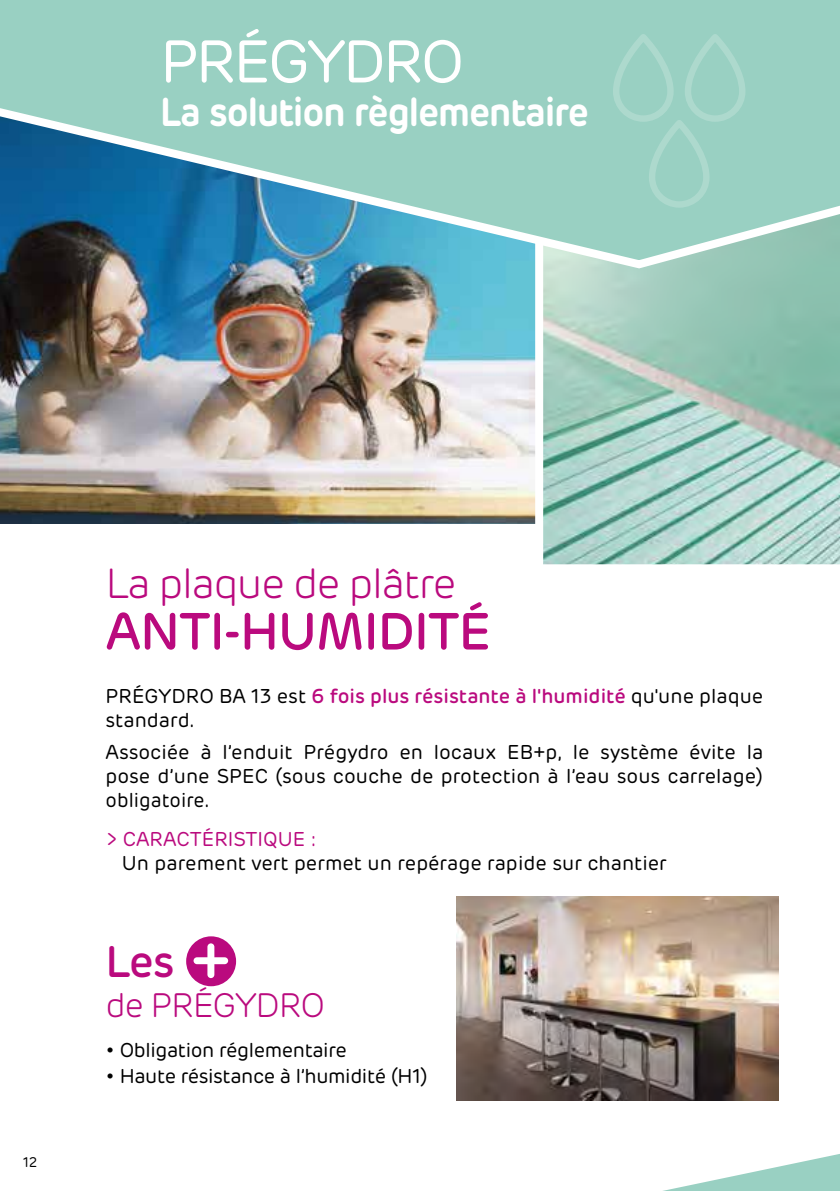
<style>
.page{position:relative;width:840px;height:1191px;background:#fff}
.page>*{position:absolute;margin:0;border:0;box-sizing:border-box;transform-origin:0 0}
.t1{font:500 68px "Rubrik";color:#fff}
.t2{font:60px "Rubrik";letter-spacing:-.05em;color:#fff}
.t3{font:500 52px "Rubrik";letter-spacing:-.02em;color:#ba0a7e}
.t4{font:500 44px "Rubrik";color:#ba0a7e}
.t5{font:300 42px "Rubrik";letter-spacing:-.04em;color:#ba0a7e}
.t6{font:600 40px "Rubrik";letter-spacing:-.03em;color:#fff;scale:.93 1}
.t7{font:300 34px "Rubrik";letter-spacing:-.04em;color:#ba0a7e}
.t8{font:20px/24px "Rubrik";color:#000}
.t9{font:20px "Rubrik";letter-spacing:-.02em;color:#000}
.t10{font:20px "Rubrik";color:#ba0a7e}
.t11{font:14px "Rubrik";color:#000}
.s1{font-weight:500;color:#ba0a7e}
</style>
<div class="page">
<img style="left:543px;top:272px;width:296px;height:292px">
<img style="left:0;top:272px;width:535px;height:251px">
<svg style="left:0;top:0;width:839px;height:272px;background:#81bcbb"></svg>
<svg style="left:612px;top:34px;width:133px;height:174px;background:#9cd1c3"></svg>
<div style="left:535px;top:242px;width:8px;height:328px;background:#fff"></div>
<svg style="left:663px;top:1154px;width:176px;height:37px"></svg>
<div style="left:186px;top:936px;width:50px;height:50px;background:#ba0a7e;border-radius:50%"></div>
<img style="left:456px;top:896px;width:322px;height:204px">
<h2 class="t2" style="left:160px;top:26px;width:306px">PRÉGYDRO</h2>
<h3 class="t6" style="left:160px;top:87px;width:462px">La solution règlementaire</h3>
<p class="t11" style="left:23px;top:1154px;width:16px">12</p>
<h3 class="t5" style="left:105px;top:558px;width:352px">La plaque de plâtre</h3>
<h3 class="t3" style="left:105px;top:599px;width:387px">ANTI-HUMIDITÉ</h3>
<p class="t8" style="left:105px;top:684px;width:659px">PRÉGYDRO BA 13 est <span class="s1">6 fois plus résistante à l'humidité</span> qu'une plaque standard.</p>
<p class="t8" style="left:105px;top:740px;width:659px;text-align:justify">Associée à l’enduit Prégydro en locaux EB+p, le système évite la pose d’une SPEC (sous couche de protection à l’eau sous carrelage) obligatoire.</p>
<p class="t10" style="left:105px;top:827px;width:212px">&gt; CARACTÉRISTIQUE :</p>
<p class="t8" style="left:122px;top:852px;width:546px">Un parement vert permet un repérage rapide sur chantier</p>
<h1 class="t1" style="left:189px;top:919px;width:44px">+</h1>
<h3 class="t4" style="left:105px;top:935px;width:70px">Les</h3>
<h3 class="t7" style="left:105px;top:985px;width:221px">de PRÉGYDRO</h3>
<p class="t9" style="left:105px;top:1038px;width:243px">• Obligation réglementaire</p>
<p class="t9" style="left:105px;top:1064px;width:324px">• Haute résistance à l’humidité (H1)</p>
</div>
